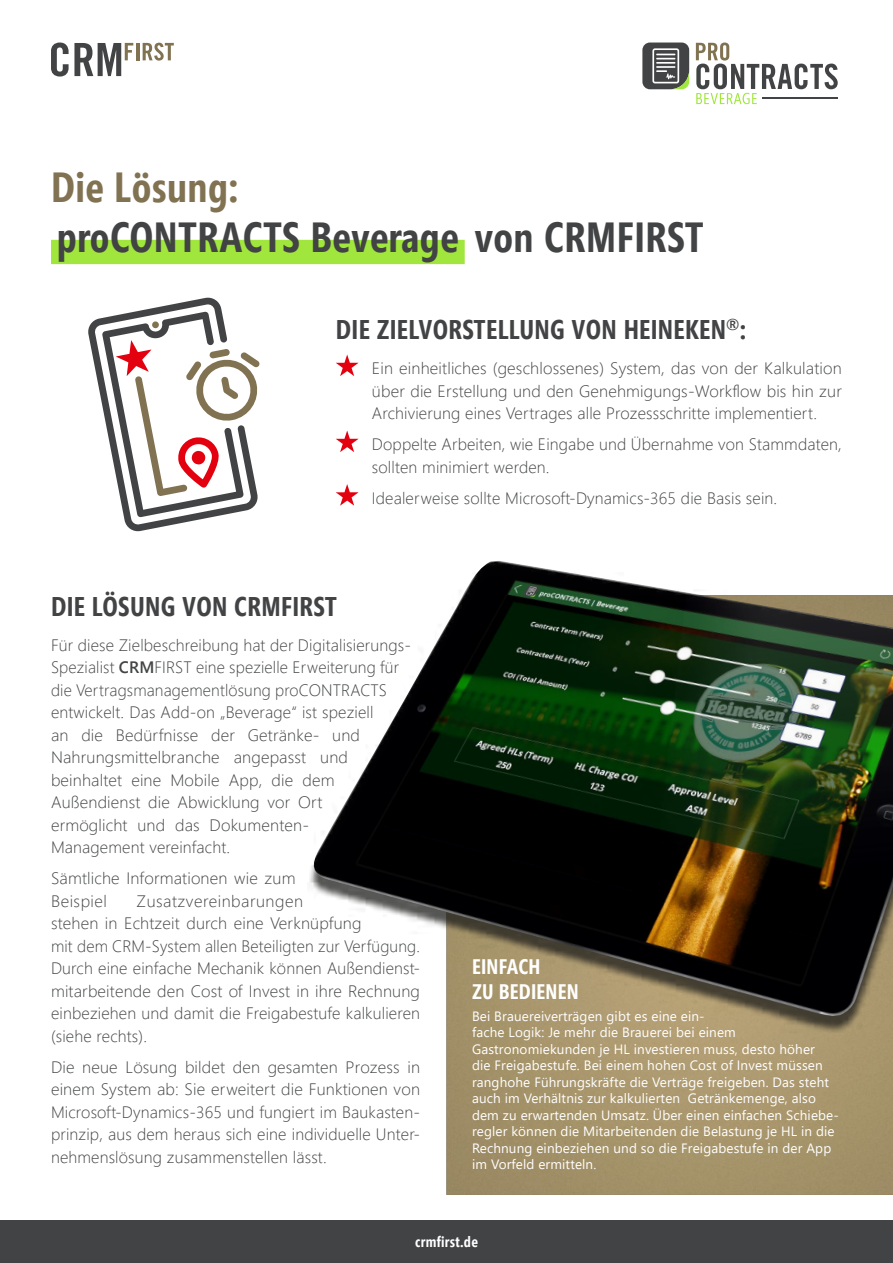
<style>
.page{position:relative;width:893px;height:1263px;background:#fff}
.page>*{position:absolute;margin:0;border:0;box-sizing:border-box;transform-origin:0 0}
.t1{font:700 42px "Segoe Condensed";letter-spacing:.01em;color:#424344}
.t2{font:700 42px "Segoe Condensed";letter-spacing:.01em;color:#817252}
.t3{font:700 27px "Segoe Condensed";letter-spacing:.01em;color:#424344}
.t4{font:700 21px/25.2px "Segoe Condensed";letter-spacing:.01em;color:#fff}
.t5{font:300 16.5px/22.5px "Segoe UI";letter-spacing:.01em;color:#424344}
.t6{font:700 15px "Segoe Condensed";letter-spacing:.02em;color:#fff}
.t7{font:13.5px/16.5px "Segoe UI";letter-spacing:.01em;color:#fff}
.s1{font-weight:600}
</style>
<div class="page">
<div style="left:0;top:1220px;width:893px;height:43px;background:#424344"></div>
<svg style="left:336px;top:355px;width:22px;height:21px"></svg>
<svg style="left:336px;top:431px;width:22px;height:21px"></svg>
<svg style="left:336px;top:484px;width:22px;height:21px"></svg>
<svg style="left:51px;top:43px;width:82px;height:34px"></svg>
<hr style="left:136px;top:43px;width:3px;height:17px;background:#817252">
<svg style="left:143px;top:43px;width:31px;height:18px"></svg>
<svg style="left:642px;top:43px;width:47px;height:46px"></svg>
<svg style="left:696px;top:43px;width:142px;height:61px"></svg>
<hr style="left:762px;top:98px;width:76px;height:1px;background:#424344">
<img style="left:446px;top:1032px;width:447px;height:163px">
<div style="left:51px;top:240px;width:414px;height:24px;background:#a0e63c"></div>
<svg style="left:88px;top:297px;width:172px;height:235px"></svg>
<div style="left:308px;top:566px;width:585px;height:466px;background:#1d1d1b;opacity:.75"></div>
<img style="left:311px;top:561px;width:582px;height:455px">
<h1 class="t2" style="left:51px;top:161px;width:189px">Die Lösung:</h1>
<h1 class="t1" style="left:57px;top:211px;width:648px">proCONTRACTS Beverage von CRMFIRST</h1>
<h2 class="t3" style="left:336px;top:313px;width:412px">DIE ZIELVORSTELLUNG VON HEINEKEN<sup>®</sup>:</h2>
<p class="t5" style="left:372px;top:356px;width:471px;text-align:justify">Ein einheitliches (geschlossenes) System, das von der Kalkulation über die Erstellung und den Genehmigungs-Workflow bis hin zur Archivierung eines Vertrages alle Prozessschritte implementiert.</p>
<p class="t5" style="left:372px;top:432px;width:471px">Doppelte Arbeiten, wie Eingabe und Übernahme von Stammdaten, sollten minimiert werden.</p>
<p class="t5" style="left:372px;top:485px;width:407px">Idealerweise sollte Microsoft-Dynamics-365 die Basis sein.</p>
<h2 class="t3" style="left:51px;top:589px;width:287px">DIE LÖSUNG VON CRMFIRST</h2>
<p class="t5" style="left:51px;top:632px;width:361px">Für diese Zielbeschreibung hat der Digitalisierungs-Spezialist <span class="s1">CRM</span>FIRST eine spezielle Erweiterung für die Vertragsmanagementlösung proCONTRACTS entwickelt. Das Add-on „Beverage“ ist speziell<br>an die Bedürfnisse der Getränke- und Nahrungsmittelbranche angepasst und beinhaltet eine Mobile App, die dem Außendienst die Abwicklung vor Ort<br>ermöglicht und das Dokumenten-<br>Management vereinfacht.</p>
<p class="t5" style="left:51px;top:866px;width:246px">Sämtliche Informationen wie zum<br>Beispiel</p>
<p class="t5" style="left:51px;top:888px;width:371px;text-indent:86px">Zusatzvereinbarungen<br>stehen in Echtzeit durch eine Verknüpfung<br>mit dem CRM-System allen Beteiligten zur Verfügung.<br>Durch eine einfache Mechanik können Außendienst&shy;mitarbeitende den Cost of Invest in ihre Rechnung einbeziehen und damit die Freigabestufe kalkulieren (siehe rechts).</p>
<p class="t5" style="left:51px;top:1054px;width:371px;text-align:justify">Die neue Lösung bildet den gesamten Prozess in einem System ab: Sie erweitert die Funktionen von Microsoft-Dynamics-365 und fungiert im Baukasten&shy;prinzip, aus dem heraus sich eine individuelle Unter&shy;nehmenslösung zusammenstellen lässt.</p>
<p class="t4" style="left:472px;top:954px;width:108px">EINFACH<br>ZU BEDIENEN</p>
<p class="t7" style="left:472px;top:1007px;width:368px">Bei Brauereiverträgen gibt es eine ein-<br>fache Logik: Je mehr die Brauerei bei einem Gastronomiekunden je HL investieren muss, desto höher<br>die Freigabestufe. Bei einem hohen Cost of Invest müssen ranghohe Führungskräfte die Verträge freigeben. Das steht auch im Verhältnis zur kalkulierten Getränkemenge, also dem zu erwartenden Umsatz. Über einen einfachen Schiebe&shy;regler können die Mitarbeitenden die Belastung je HL in die Rechnung einbeziehen und so die Freigabestufe in der App im Vorfeld ermitteln.</p>
<p class="t6" style="left:415px;top:1232px;width:64px">crmfirst.de</p>
</div>
